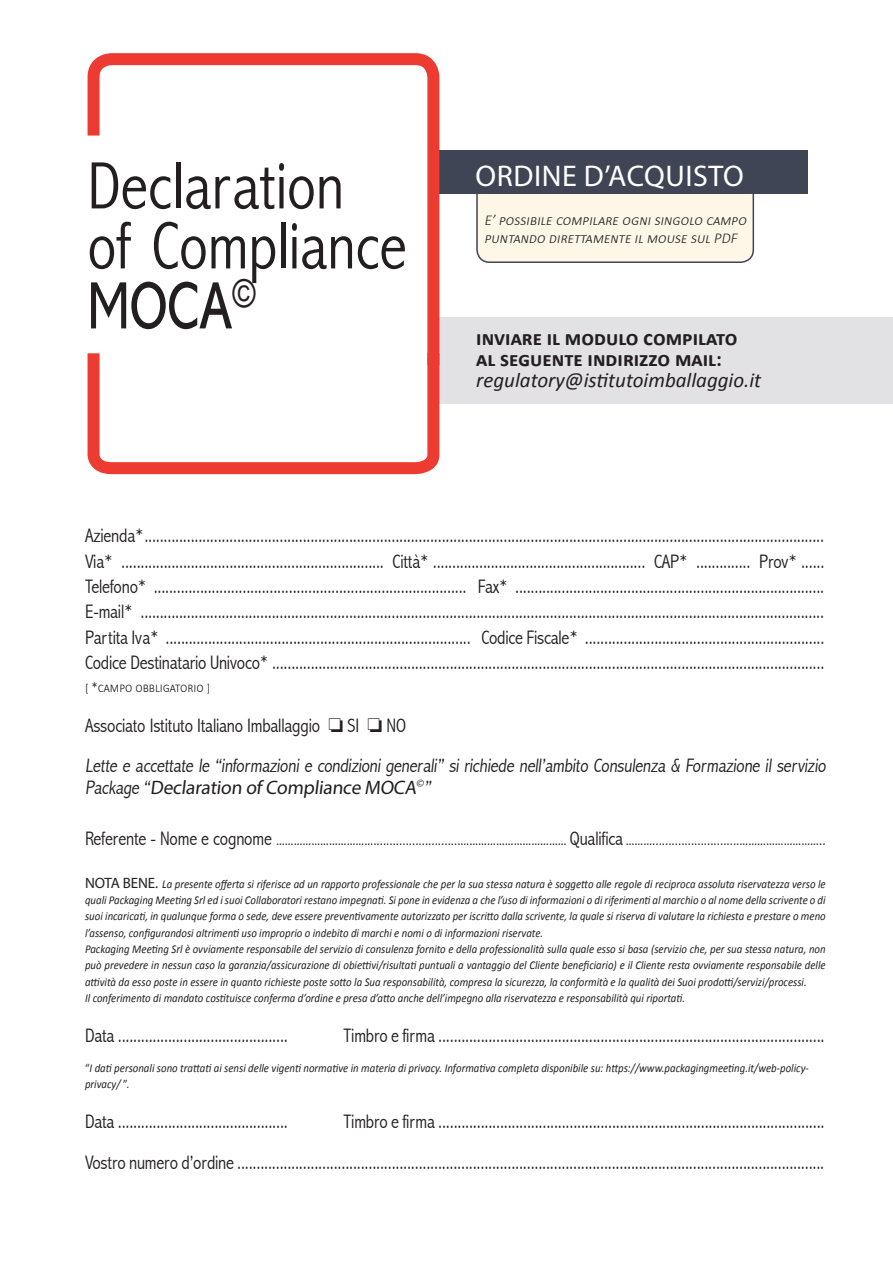
<style>
.page{position:relative;width:893px;height:1263px;background:#fff}
.page>*{position:absolute;margin:0;border:0;box-sizing:border-box;transform-origin:0 0}
.t1{font:300 condensed 67.5px "Abadi";color:#231f20}
.t2{font:67.5px "Abadi MT Std";color:#231f20;scale:.8 1}
.t3{font:30px "Myriad Pro";letter-spacing:.02em;color:#fff}
.t4{font:700 21px "Calibri";color:#231f20}
.t5{font:italic 21px "Calibri";color:#231f20}
.t6{font:300 condensed 19.5px/25.3px "Abadi";letter-spacing:-.01em;color:#231f20}
.t7{font:italic 300 15px "Calibri";color:#231f20}
.t8{font:14.25px "Calibri";color:#231f20;scale:.9 1}
.t9{font:300 14.25px "Calibri";color:#231f20;scale:.9 1}
.t10{font:italic 12px/16.4px "Calibri";color:#231f20;text-align:justify;scale:.9 1}
.s1{font-family:"Myriad Pro";font-weight:400;font-stretch:normal}
.s2{font-family:"Abadi";font-weight:300;font-stretch:condensed;font-size:19.5px}
.s3{font-family:"Myriad Pro";font-style:normal;font-size:15px}
.s4{font-style:normal}
</style>
<div class="page">
<div style="left:477px;top:174px;width:276px;height:88px;background:#fef7e8;border-radius:13px"></div>
<div style="left:476px;top:173px;width:278px;height:90px;border:2px solid #404556;border-radius:13px"></div>
<div style="left:434px;top:317px;width:459px;height:87px;background:#e2e1e4"></div>
<div style="left:429px;top:150px;width:379px;height:44px;background:#404556"></div>
<svg style="left:87px;top:377px;width:353px;height:98px"></svg>
<svg style="left:87px;top:53px;width:353px;height:324px"></svg>
<p class="t1" style="left:88px;top:147px;width:258px">Declaration</p>
<p class="t1" style="left:88px;top:207px;width:321px">of Compliance</p>
<p class="t2" style="left:88px;top:269px;width:212px">MOCA<sup>©</sup></p>
<p class="t3" style="left:475px;top:157px;width:270px">ORDINE D’ACQUISTO</p>
<p class="t7" style="left:484px;top:211px;width:267px">E’possibile compilare ognisingolo campo</p>
<p class="t7" style="left:484px;top:229px;width:258px">puntando direttamente ilmouse sulPDF</p>
<p class="t4" style="left:476px;top:325px;width:263px">inviare il modulo compilato</p>
<p class="t4" style="left:476px;top:346px;width:247px">al seguente indirizzo mail:</p>
<p class="t5" style="left:476px;top:366px;width:287px">regulatory@istitutoimballaggio.it</p>
<p class="t6" style="left:85px;top:523px;width:741px">Azienda* ................................................................................................................................................................................</p>
<p class="t6" style="left:85px;top:548px;width:741px">Via* .................................................................... Città* ....................................................... CAP* .............. Prov* ......<br>Telefono* ................................................................................. Fax* ................................................................................</p>
<p class="t6" style="left:85px;top:599px;width:741px">E-mail* .................................................................................................................................................................................</p>
<p class="t6" style="left:85px;top:624px;width:741px">Partita Iva* ............................................................................... Codice Fiscale* ..............................................................</p>
<p class="t6" style="left:85px;top:650px;width:741px">Codice Destinatario Univoco* ...............................................................................................................................................</p>
<p class="t9" style="left:85px;top:679px;width:141px">[ *campo obbligatorio ]</p>
<p class="t6" style="left:85px;top:713px;width:322px">Associato Istituto Italiano Imballaggio ❏ SI ❏ NO</p>
<p class="t6" style="left:85px;top:755px;width:745px;line-height:21.5px">Lette e accettate le “informazioni e condizioni generali” si richiede nell’ambito Consulenza &amp; Formazione il servizio<br>Package “<span class="s1">Declaration of Compliance MOCA</span><sup>©</sup>”</p>
<p class="t8" style="left:85px;top:831px;width:824px"><span class="s2">Referente - Nome e cognome</span> ……………………………...........................……………………………… <span class="s2">Qualifica</span> ………...........................………………………..</p>
<p class="t10" style="left:85px;top:875px;width:824px"><span class="s3">NOTA BENE.</span> La presente offerta si riferisce ad un rapporto professionale che per la sua stessa natura è soggetto alle regole di reciproca assoluta riservatezza verso le quali Packaging Meeting Srl ed i suoi Collaboratori restano impegnati. Si pone in evidenza a che l’uso di informazioni o di riferimenti al marchio o al nome della scrivente o di suoi incaricati, in qualunque forma o sede, deve essere preventivamente autorizzato per iscritto dalla scrivente, la quale si riserva di valutare la richiesta e prestare o meno l’assenso, configurandosi altrimenti uso improprio o indebito di marchi e nomi o di informazioni riservate.</p>
<p class="t10" style="left:85px;top:940px;width:824px">Packaging Meeting Srl è ovviamente responsabile del servizio di consulenza fornito e della professionalità sulla quale esso si basa (servizio che, per sua stessa natura, non può prevedere in nessun caso la garanzia/assicurazione di obiettivi/risultati puntuali a vantaggio del Cliente beneficiario) e il Cliente resta ovviamente responsabile delle attività da esso poste in essere in quanto richieste poste sotto la Sua responsabilità, compresa la sicurezza, la conformità e la qualità dei Suoi prodotti/servizi/processi.</p>
<p class="t10" style="left:85px;top:990px;width:668px">Il conferimento di mandato costituisce conferma d’ordine e presa d’atto anche dell’impegno alla riservatezza e responsabilità qui riportati.</p>
<p class="t6" style="left:85px;top:1022px;width:204px">Data ............................................</p>
<p class="t6" style="left:344px;top:1022px;width:482px">Timbro e firma ....................................................................................................</p>
<p class="t10" style="left:85px;top:1059px;width:806px"><span class="s4">“</span>I dati personali sono trattati ai sensi delle vigenti normative in materia di privacy. Informativa completa disponibile su: https://www.packagingmeeting.it/web-policy&shy;privacy/ <span class="s4">”.</span></p>
<p class="t6" style="left:85px;top:1108px;width:204px">Data ............................................</p>
<p class="t6" style="left:344px;top:1108px;width:482px">Timbro e firma ....................................................................................................</p>
<p class="t6" style="left:85px;top:1150px;width:741px">Vostro numero d’ordine ........................................................................................................................................................</p>
</div>
